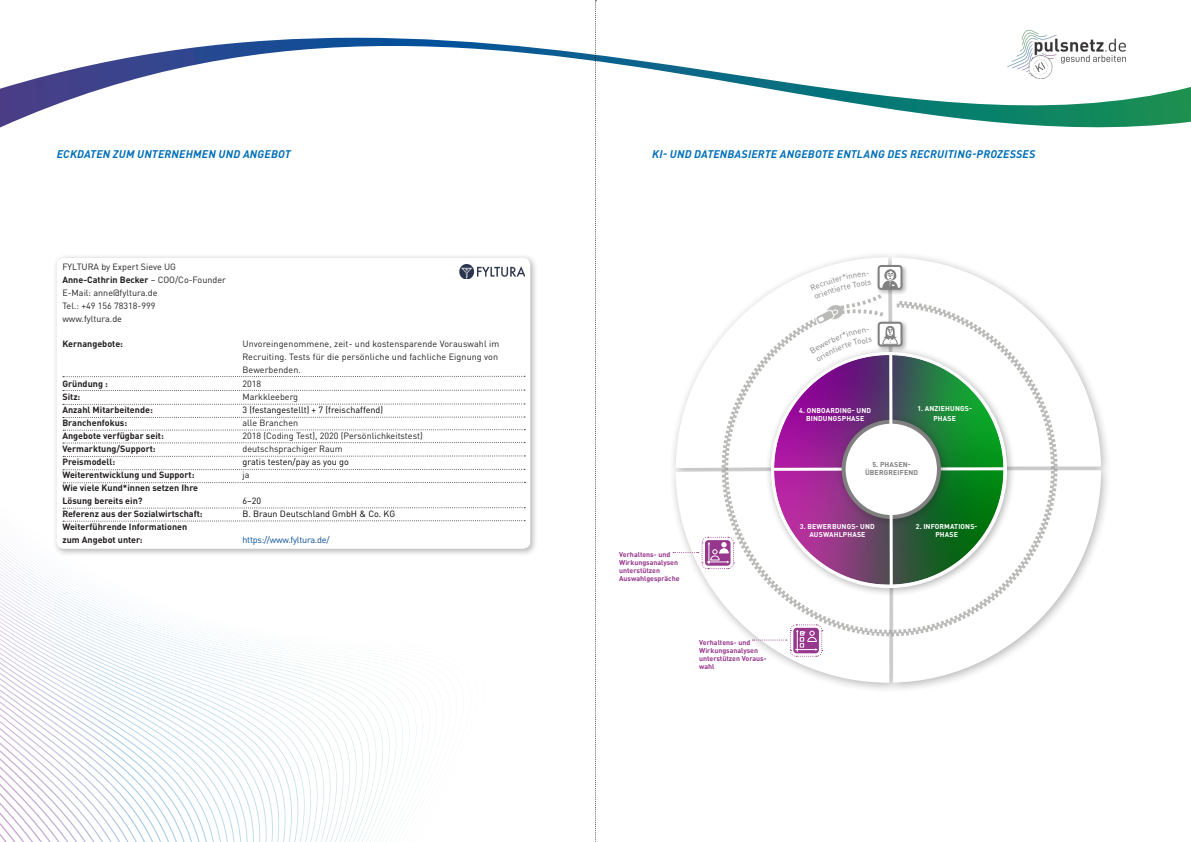
<style>
.page{position:relative;width:1191px;height:842px;background:#fff}
.page>*{position:absolute;margin:0;border:0;box-sizing:border-box;transform-origin:0 0}
.Subhead_1_-_blau{font:italic 700 11px "DIN Pro";letter-spacing:.015em;color:#006fb9}
.Fließtext{font:700 9px "DIN Pro";color:#231f20}
.Fließtext-2{font:9px/13px "DIN Pro";color:#231f20}
.Fließtext-3{font:9px "DIN Pro";color:#000}
.Fließtext-4{font:9px "DIN Pro";letter-spacing:-.025em;color:#004994}
.t1{font:700 7px/8px "DIN Pro";color:#96368b}
.Fließtext-5{font:700 7px/8px "DIN Pro";letter-spacing:.02em;color:#fff;text-align:center}
.Fließtext-6{font:700 7px "DIN Pro";letter-spacing:.02em;color:#808080}
.s1{font-weight:400}
</style>
<div class="page">
<svg style="left:0;top:37px;width:1191px;height:91px"></svg>
<img style="left:0;top:541px;width:436px;height:301px">
<svg style="left:595px;top:0;width:1px;height:842px"></svg>
<div style="left:668px;top:250px;width:444px;height:444px;background:#231f20;opacity:.33"></div>
<svg style="left:892px;top:257px;width:209px;height:210px"></svg>
<svg style="left:893px;top:470px;width:208px;height:213px"></svg>
<svg style="left:675px;top:657px;width:214px;height:26px"></svg>
<svg style="left:675px;top:257px;width:214px;height:12px"></svg>
<div style="left:53px;top:254px;width:486px;height:302px;background:#231f20;opacity:.33"></div>
<div style="left:57px;top:258px;width:473px;height:291px;background:#fff;border-radius:7px"></div>
<div style="left:875px;top:263px;width:33px;height:33px;background:#231f20;opacity:.33"></div>
<div style="left:878px;top:266px;width:23px;height:23px;background:#fff;border-radius:3px"></div>
<div style="left:877px;top:265px;width:25px;height:25px;border:2px solid #808080;border-radius:3px"></div>
<svg style="left:63px;top:429px;width:462px;height:2px"></svg>
<svg style="left:63px;top:416px;width:462px;height:2px"></svg>
<svg style="left:63px;top:389px;width:462px;height:3px"></svg>
<svg style="left:63px;top:403px;width:462px;height:2px"></svg>
<svg style="left:63px;top:507px;width:462px;height:2px"></svg>
<svg style="left:63px;top:442px;width:462px;height:2px"></svg>
<svg style="left:63px;top:455px;width:462px;height:2px"></svg>
<svg style="left:63px;top:468px;width:462px;height:3px"></svg>
<svg style="left:63px;top:481px;width:462px;height:3px"></svg>
<svg style="left:63px;top:520px;width:462px;height:2px"></svg>
<svg style="left:63px;top:375px;width:462px;height:3px"></svg>
<img style="left:1007px;top:29px;width:118px;height:50px">
<img style="left:459px;top:264px;width:65px;height:14px">
<svg style="left:673px;top:269px;width:384px;height:388px"></svg>
<p class="Subhead_1_-_blau" style="left:57px;top:145px;width:236px">ECKDATEN ZUM UNTERNEHMEN UND ANGEBOT</p>
<p class="Subhead_1_-_blau" style="left:652px;top:145px;width:384px">KI- UND DATENBASIERTE ANGEBOTE ENTLANG DES RECRUITING-PROZESSES</p>
<p class="Fließtext-2" style="left:62px;top:259px;width:115px">FYLTURA by Expert Sieve UG</p>
<p class="Fließtext" style="left:62px;top:272px;width:165px">Anne-Cathrin Becker <span class="s1">– COO/Co-Founder</span></p>
<p class="Fließtext-2" style="left:62px;top:285px;width:97px">E-Mail: anne@fyltura.de</p>
<p class="Fließtext-2" style="left:62px;top:298px;width:95px">Tel.: +49 156 78318-999</p>
<p class="Fließtext-2" style="left:62px;top:311px;width:61px">www.fyltura.de</p>
<p class="Fließtext" style="left:62px;top:336px;width:62px">Kernangebote:</p>
<p class="Fließtext-2" style="left:242px;top:336px;width:258px">Unvoreingenommene, zeit- und kostensparende Vorauswahl im<br>Recruiting. Tests für die persönliche und fachliche Eignung von<br>Bewerbenden.</p>
<p class="Fließtext" style="left:62px;top:376px;width:47px">Gründung :</p>
<p class="Fließtext-2" style="left:242px;top:376px;width:20px">2018</p>
<p class="Fließtext" style="left:62px;top:389px;width:20px">Sitz:</p>
<p class="Fließtext-2" style="left:242px;top:389px;width:57px">Markkleeberg</p>
<p class="Fließtext" style="left:62px;top:402px;width:92px">Anzahl Mitarbeitende:</p>
<p class="Fließtext-3" style="left:242px;top:403px;width:142px">3 (festangestellt) + 7 (freischaffend)</p>
<p class="Fließtext" style="left:62px;top:415px;width:66px">Branchenfokus:</p>
<p class="Fließtext-2" style="left:242px;top:415px;width:57px">alle Branchen</p>
<p class="Fließtext" style="left:62px;top:428px;width:103px">Angebote verfügbar seit:</p>
<p class="Fließtext-2" style="left:242px;top:428px;width:182px">2018 (Coding Test), 2020 (Persönlichkeitstest)</p>
<p class="Fließtext" style="left:62px;top:441px;width:95px">Vermarktung/Support:</p>
<p class="Fließtext-2" style="left:242px;top:441px;width:102px">deutschsprachiger Raum</p>
<p class="Fließtext" style="left:62px;top:454px;width:54px">Preismodell:</p>
<p class="Fließtext-3" style="left:242px;top:455px;width:108px">gratis testen/pay as you go</p>
<p class="Fließtext" style="left:62px;top:467px;width:134px">Weiterentwicklung und Support:</p>
<p class="Fließtext-2" style="left:242px;top:467px;width:9px">ja</p>
<p class="Fließtext" style="left:62px;top:480px;width:137px">Wie viele Kund*innen setzen Ihre</p>
<p class="Fließtext" style="left:62px;top:493px;width:82px">Lösung bereits ein?</p>
<p class="Fließtext-3" style="left:242px;top:494px;width:20px">6–20</p>
<p class="Fließtext" style="left:62px;top:506px;width:142px">Referenz aus der Sozialwirtschaft:</p>
<p class="Fließtext-3" style="left:242px;top:507px;width:154px">B. Braun Deutschland GmbH &amp; Co. KG</p>
<p class="Fließtext" style="left:62px;top:519px;width:126px">Weiterführende Informationen</p>
<p class="Fließtext" style="left:62px;top:532px;width:82px">zum Angebot unter:</p>
<p class="Fließtext-4" style="left:242px;top:533px;width:89px">https://www.fyltura.de/</p>
<p class="t1" style="left:619px;top:550px;width:53px">Verhaltens- und</p>
<p class="t1" style="left:619px;top:558px;width:60px">Wirkungsanalysen</p>
<p class="t1" style="left:619px;top:566px;width:42px">unterstützen</p>
<p class="t1" style="left:619px;top:574px;width:62px">Auswahlgespräche</p>
<p class="t1" style="left:699px;top:637px;width:53px">Verhaltens- und</p>
<p class="t1" style="left:699px;top:645px;width:60px">Wirkungsanalysen</p>
<p class="t1" style="left:699px;top:653px;width:69px">unterstützen Voraus&shy;wahl</p>
<p class="Fließtext-5" style="left:799px;top:406px;width:73px">4. ONBOARDING- UND<br>BINDUNGSPHASE</p>
<p class="Fließtext-5" style="left:917px;top:404px;width:56px">1. ANZIEHUNGS-</p>
<p class="Fließtext-5" style="left:933px;top:414px;width:24px">PHASE</p>
<p class="Fließtext-6" style="left:872px;top:459px;width:40px">5. PHASEN-</p>
<p class="Fließtext-6" style="left:865px;top:467px;width:55px">ÜBERGREIFEND</p>
<p class="Fließtext-5" style="left:800px;top:522px;width:76px">3. BEWERBUNGS- UND<br>AUSWAHLPHASE</p>
<p class="Fließtext-5" style="left:916px;top:522px;width:63px">2. INFORMATIONS-</p>
<p class="Fließtext-5" style="left:935px;top:530px;width:24px">PHASE</p>
</div>
